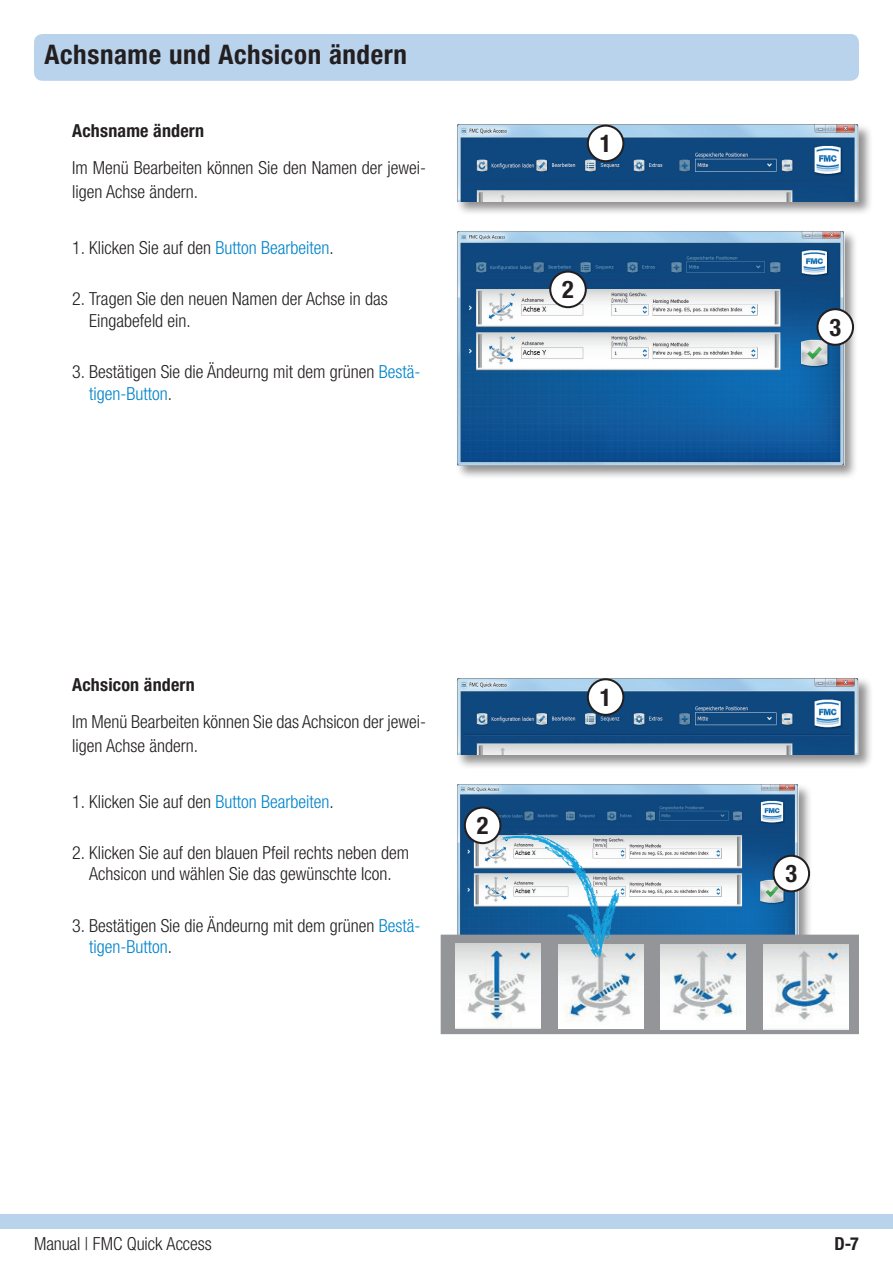
<style>
.page{position:relative;width:893px;height:1263px;background:#fff}
.page>*{position:absolute;margin:0;border:0;box-sizing:border-box;transform-origin:0 0}
.t1{font:700 condensed 27px "Helvetica Neue LT Pro";letter-spacing:.02em;color:#231f20}
.t2{font:700 condensed 24.3px "Helvetica Neue LT Pro";color:#231f20}
.t3{font:300 condensed 18px/21.6px "Helvetica Neue LT Pro";color:#231f20}
.t4{font:700 condensed 18px "Helvetica Neue LT Pro";letter-spacing:.01em;color:#231f20}
.s1{color:#0084ca}
</style>
<div class="page">
<div style="left:0;top:1214px;width:893px;height:15px;background:#b9d3ed"></div>
<div style="left:455px;top:123px;width:418px;height:93px;background:#231f20;opacity:.5"></div>
<img style="left:457px;top:125px;width:402px;height:76px">
<div style="left:34px;top:34px;width:825px;height:47px;background:#b9d3ed;border-radius:9px"></div>
<div style="left:588px;top:126px;width:35px;height:35px;background:#fff;border-radius:50%"></div>
<div style="left:587px;top:125px;width:37px;height:37px;border:2px solid #231f20;border-radius:50%"></div>
<div style="left:455px;top:230px;width:404px;height:250px;background:#231f20;opacity:.5"></div>
<img style="left:457px;top:232px;width:387px;height:234px">
<div style="left:550px;top:272px;width:36px;height:35px;background:#fff;border-radius:50%"></div>
<div style="left:549px;top:271px;width:38px;height:37px;border:2px solid #231f20;border-radius:50%"></div>
<div style="left:817px;top:309px;width:36px;height:36px;background:#fff;border-radius:50%"></div>
<div style="left:816px;top:308px;width:38px;height:38px;border:2px solid #231f20;border-radius:50%"></div>
<div style="left:455px;top:676px;width:418px;height:93px;background:#231f20;opacity:.5"></div>
<img style="left:457px;top:678px;width:402px;height:77px">
<div style="left:455px;top:783px;width:357px;height:222px;background:#231f20;opacity:.5"></div>
<img style="left:457px;top:784px;width:341px;height:151px">
<div style="left:441px;top:935px;width:418px;height:99px;background:#939598"></div>
<img style="left:558px;top:963px;width:85px;height:65px">
<img style="left:660px;top:944px;width:86px;height:85px">
<img style="left:456px;top:943px;width:85px;height:85px">
<img style="left:763px;top:944px;width:85px;height:85px">
<div style="left:588px;top:679px;width:35px;height:36px;background:#fff;border-radius:50%"></div>
<div style="left:587px;top:678px;width:37px;height:38px;border:2px solid #231f20;border-radius:50%"></div>
<img style="left:495px;top:814px;width:149px;height:149px">
<div style="left:773px;top:856px;width:36px;height:35px;background:#fff;border-radius:50%"></div>
<div style="left:772px;top:855px;width:38px;height:37px;border:2px solid #231f20;border-radius:50%"></div>
<div style="left:465px;top:807px;width:35px;height:36px;background:#fff;border-radius:50%"></div>
<div style="left:464px;top:806px;width:37px;height:38px;border:2px solid #231f20;border-radius:50%"></div>
<h1 class="t1" style="left:45px;top:38px;width:364px">Achsname und Achsicon ändern</h1>
<p class="t4" style="left:72px;top:120px;width:133px">Achsname ändern</p>
<p class="t3" style="left:72px;top:156px;width:355px;line-height:24px">Im Menü Bearbeiten können Sie den Namen der jewei&shy;ligen Achse ändern.</p>
<p class="t3" style="left:72px;top:237px;width:263px">1. Klicken Sie auf den <span class="s1">Button Bearbeiten</span>.</p>
<p class="t3" style="left:89px;top:288px;width:300px;text-indent:-17px">2. Tragen Sie den neuen Namen der Achse in das<br>Eingabefeld ein.</p>
<p class="t3" style="left:89px;top:361px;width:333px;text-indent:-17px">3. Bestätigen Sie die Ändeurng mit dem grünen <span class="s1">Bestä&shy;tigen-Button</span>.</p>
<h2 class="t2" style="left:600px;top:129px;width:13px">1</h2>
<h2 class="t2" style="left:562px;top:275px;width:13px">2</h2>
<p class="t4" style="left:72px;top:674px;width:124px">Achsicon ändern</p>
<p class="t3" style="left:72px;top:709px;width:355px;line-height:24px">Im Menü Bearbeiten können Sie das Achsicon der jewei&shy;ligen Achse ändern.</p>
<p class="t3" style="left:72px;top:790px;width:263px">1. Klicken Sie auf den <span class="s1">Button Bearbeiten</span>.</p>
<p class="t3" style="left:72px;top:842px;width:338px;text-align:center">2. Klicken Sie auf den blauen Pfeil rechts neben dem<br>Achsicon und wählen Sie das gewünschte Icon.</p>
<p class="t3" style="left:89px;top:915px;width:333px;text-indent:-17px">3. Bestätigen Sie die Ändeurng mit dem grünen <span class="s1">Bestä&shy;tigen-Button</span>.</p>
<h2 class="t2" style="left:477px;top:811px;width:13px">2</h2>
<h2 class="t2" style="left:600px;top:682px;width:13px">1</h2>
<h2 class="t2" style="left:829px;top:312px;width:13px">3</h2>
<h2 class="t2" style="left:785px;top:859px;width:13px">3</h2>
<p class="t3" style="left:34px;top:1233px;width:179px">Manual | FMC Quick Access</p>
<p class="t4" style="left:834px;top:1233px;width:26px">D-7</p>
</div>
